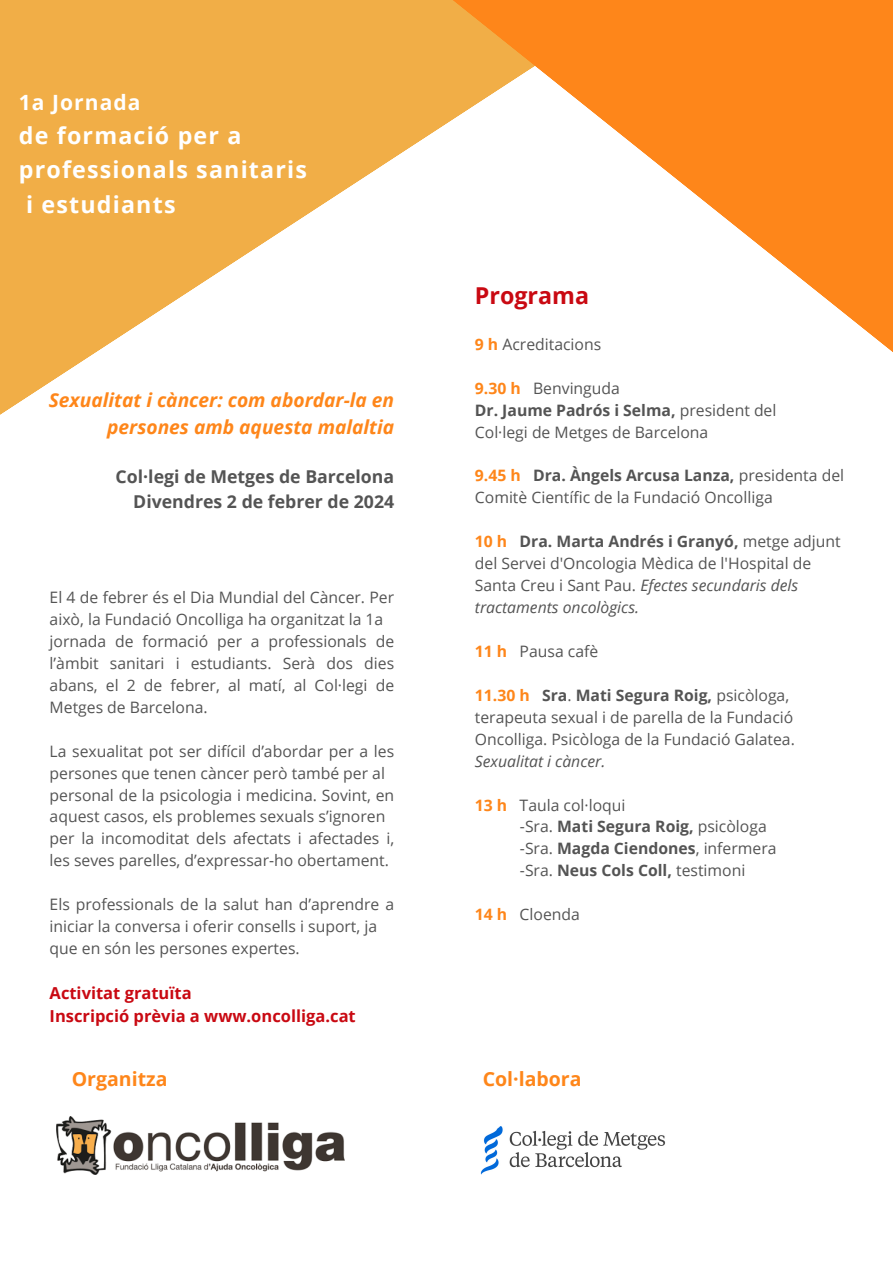
<style>
.page{position:relative;width:893px;height:1263px;background:#fff}
.page>*{position:absolute;margin:0;border:0;box-sizing:border-box;transform-origin:0 0}
.t1{font:700 23.25px "Open Sans";letter-spacing:.05em;color:#fff}
.t2{font:700 23.25px "Open Sans";color:#c90912}
.t3{font:700 21px "Open Sans";letter-spacing:.05em;color:#fff}
.t4{font:700 19.5px "Open Sans";color:#fe861a}
.t5{font:italic 700 19.2px/26.4px "Open Sans";color:#fe861a;text-align:right}
.t6{font:700 17.7px "Open Sans";color:#545454}
.t7{font:700 16.5px "Open Sans";color:#c90912}
.t8{font:15.75px/21.9px "Open Sans";color:#545454}
.t9{font:700 15.75px "Open Sans";color:#545454}
.s1{font-weight:700;color:#fe861a}
.s2{font-weight:700}
.s3{font-style:italic}
.s4{font-weight:400}
</style>
<div class="page">
<svg style="left:0;top:0;width:313px;height:415px;fill:#f1ae47"></svg>
<svg style="left:313px;top:0;width:580px;height:352px"></svg>
<img style="left:57px;top:1116px;width:288px;height:58px">
<img style="left:480px;top:1126px;width:185px;height:49px">
<p class="t3" style="left:19px;top:87px;width:123px">1a Jornada</p>
<p class="t1" style="left:19px;top:119px;width:224px">de formació per a</p>
<p class="t1" style="left:19px;top:154px;width:290px">professionals sanitaris</p>
<p class="t1" style="left:26px;top:188px;width:151px">i estudiants</p>
<p class="t5" style="left:49px;top:387px;width:347px">Sexualitat i càncer: com abordar-la en persones amb aquesta malaltia</p>
<p class="t6" style="left:116px;top:464px;width:280px">Col·legi de Metges de Barcelona</p>
<p class="t6" style="left:133px;top:489px;width:262px">Divendres 2 de febrer de 2024</p>
<p class="t8" style="left:50px;top:586px;width:346px">El 4 de febrer és el Dia Mundial del Càncer. Per això, la Fundació Oncolliga ha organitzat la 1a</p>
<p class="t8" style="left:50px;top:630px;width:346px;text-align:justify">jornada de formació per a professionals de l’àmbit sanitari i estudiants. Serà dos dies abans, el 2 de febrer, al matí, al Col·legi de Metges de Barcelona.</p>
<p class="t8" style="left:50px;top:739px;width:346px">La sexualitat pot ser difícil d’abordar per a les persones que tenen càncer però també per al</p>
<p class="t8" style="left:50px;top:783px;width:346px">personal de la psicologia i medicina. Sovint, en aquest casos, els problemes sexuals s’ignoren</p>
<p class="t8" style="left:50px;top:827px;width:346px">per la incomoditat dels afectats i afectades i, les seves parelles, d’expressar-ho obertament.</p>
<p class="t8" style="left:50px;top:893px;width:346px">Els professionals de la salut han d’aprendre a iniciar la conversa i oferir consells i suport, ja</p>
<p class="t8" style="left:50px;top:937px;width:252px">que en són les persones expertes.</p>
<p class="t7" style="left:50px;top:981px;width:143px">Activitat gratuïta</p>
<p class="t7" style="left:50px;top:1004px;width:308px">Inscripció prèvia a www.oncolliga.cat</p>
<p class="t2" style="left:475px;top:279px;width:116px">Programa</p>
<p class="t8" style="left:475px;top:333px;width:128px"><span class="s1">9 h</span> Acreditacions</p>
<p class="t8" style="left:475px;top:377px;width:147px"><span class="s1">9.30 h</span> Benvinguda</p>
<p class="t8" style="left:475px;top:398px;width:303px"><span class="s2">Dr. Jaume Padrós i Selma,</span> president del<br>Col·legi de Metges de Barcelona</p>
<p class="t8" style="left:475px;top:464px;width:371px"><span class="s1">9.45 h</span> <span class="s2">Dra. Àngels Arcusa Lanza,</span> presidenta del<br>Comitè Científic de la Fundació Oncolliga</p>
<p class="t8" style="left:475px;top:530px;width:367px"><span class="s1">10 h</span> <span class="s2">Dra. Marta Andrés i Granyó,</span> metge adjunt del Servei d'Oncologia Mèdica de l'Hospital de Santa Creu i Sant Pau. <span class="s3">Efectes secundaris dels tractaments oncològics.</span></p>
<p class="t8" style="left:475px;top:640px;width:125px"><span class="s1">11 h</span> Pausa cafè</p>
<p class="t8" style="left:475px;top:684px;width:321px"><span class="s1">11.30 h</span> <span class="s2">Sra</span>. <span class="s2">Mati Segura Roig,</span> psicòloga, terapeuta sexual i de parella de la Fundació Oncolliga. Psicòloga de la Fundació Galatea.<br><span class="s3">Sexualitat i càncer.</span></p>
<p class="t8" style="left:475px;top:793px;width:152px"><span class="s1">13 h</span> Taula col·loqui</p>
<p class="t9" style="left:520px;top:816px;width:248px"><span class="s4">-Sra.</span> Mati Segura Roig, <span class="s4">psicòloga</span></p>
<p class="t8" style="left:520px;top:837px;width:258px">-Sra. <span class="s2">Magda Ciendones</span>, infermera</p>
<p class="t8" style="left:520px;top:859px;width:227px">-Sra. <span class="s2">Neus Cols Coll,</span> testimoni</p>
<p class="t8" style="left:475px;top:903px;width:106px"><span class="s1">14 h</span> Cloenda</p>
<p class="t4" style="left:72px;top:1065px;width:97px">Organitza</p>
<p class="t4" style="left:483px;top:1065px;width:100px">Col·labora</p>
</div>
